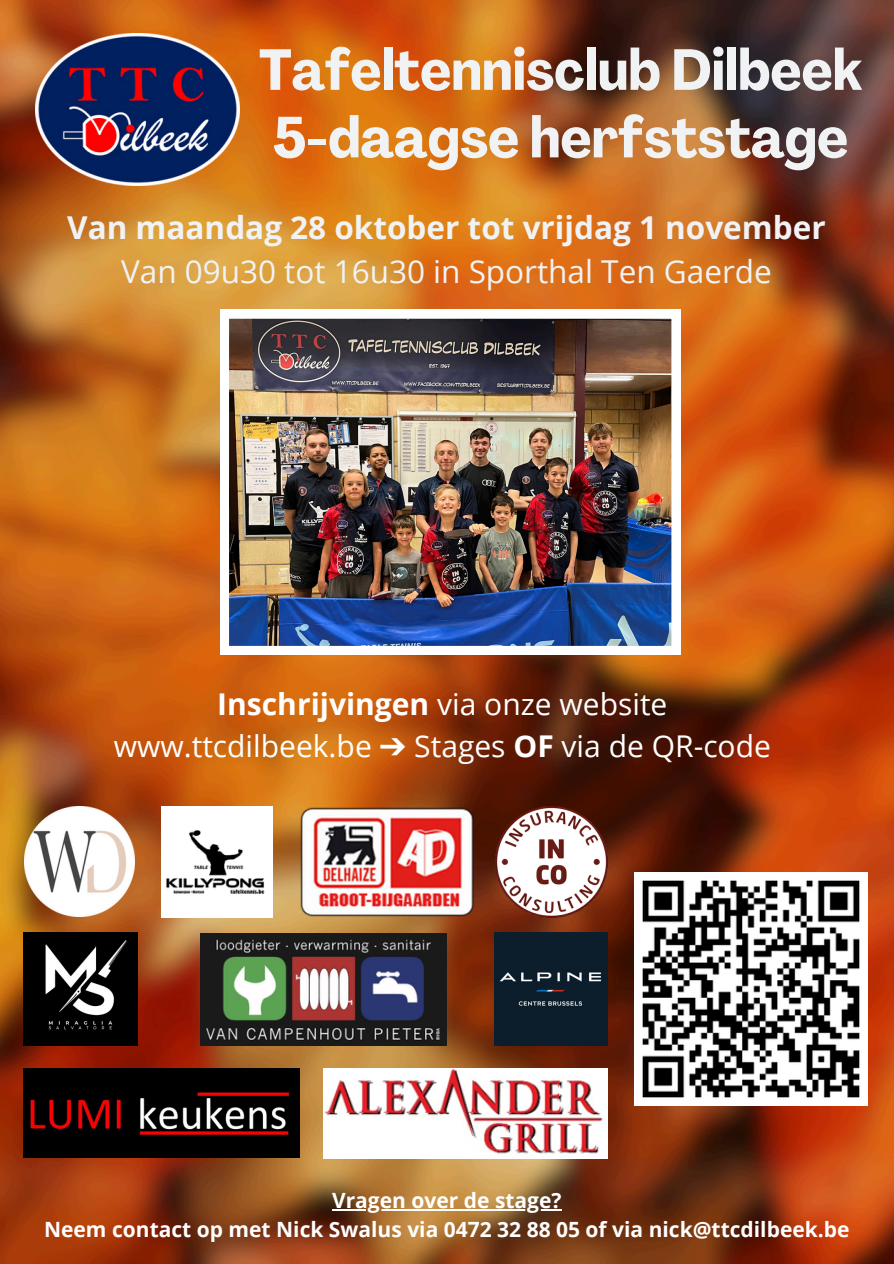
<style>
.page{position:relative;width:894px;height:1264px;background:#fff}
.page>*{position:absolute;margin:0;border:0;box-sizing:border-box;transform-origin:0 0}
.t1{font:700 condensed 57px/67.5px "Agrandir";color:#f1f2f4}
.t2{font:700 31.5px/43.8px "Open Sans";color:#f1f2f4;text-align:center}
.t3{font:30px/41.7px "Open Sans";color:#fff;text-align:center}
.t4{font:700 21px "Open Sans";color:#fff}
.s1{font-weight:400}
.s2{font-weight:700}
.s3{font-family:"Free Serif"}
</style>
<div class="page">
<img style="left:0;top:0;width:893px;height:1263px">
<img style="left:299px;top:806px;width:176px;height:111px">
<img style="left:161px;top:806px;width:111px;height:111px">
<img style="left:323px;top:1068px;width:284px;height:90px">
<div style="left:24px;top:1068px;width:276px;height:90px;background:#020101"></div>
<img style="left:30px;top:1092px;width:260px;height:43px">
<img style="left:495px;top:806px;width:112px;height:111px">
<img style="left:24px;top:932px;width:113px;height:113px">
<img style="left:200px;top:933px;width:246px;height:112px">
<div style="left:494px;top:932px;width:113px;height:113px;background:#0c1e2c"></div>
<img style="left:634px;top:872px;width:232px;height:233px">
<img style="left:220px;top:310px;width:460px;height:345px">
<img style="left:24px;top:806px;width:110px;height:110px">
<img style="left:35px;top:34px;width:204px;height:152px">
<hr style="left:332px;top:1208px;width:229px;height:1px;background:#fff">
<p class="t1" style="left:259px;top:42px;width:604px">Tafeltennisclub Dilbeek<br>5-daagse herfststage</p>
<p class="t2" style="left:67px;top:205px;width:759px">Van maandag 28 oktober tot vrijdag 1 november<br><span class="s1">Van 09u30 tot 16u30 in Sporthal Ten Gaerde</span></p>
<p class="t3" style="left:114px;top:682px;width:658px"><span class="s2">Inschrijvingen</span> via onze website www.ttcdilbeek.be <span class="s3">➔</span> Stages <span class="s2">OF</span> via de QR-code</p>
<p class="t4" style="left:332px;top:1185px;width:231px">Vragen over de stage?</p>
<p class="t4" style="left:44px;top:1214px;width:806px">Neem contact op met Nick Swalus via 0472 32 88 05 of via nick@ttcdilbeek.be</p>
</div>
